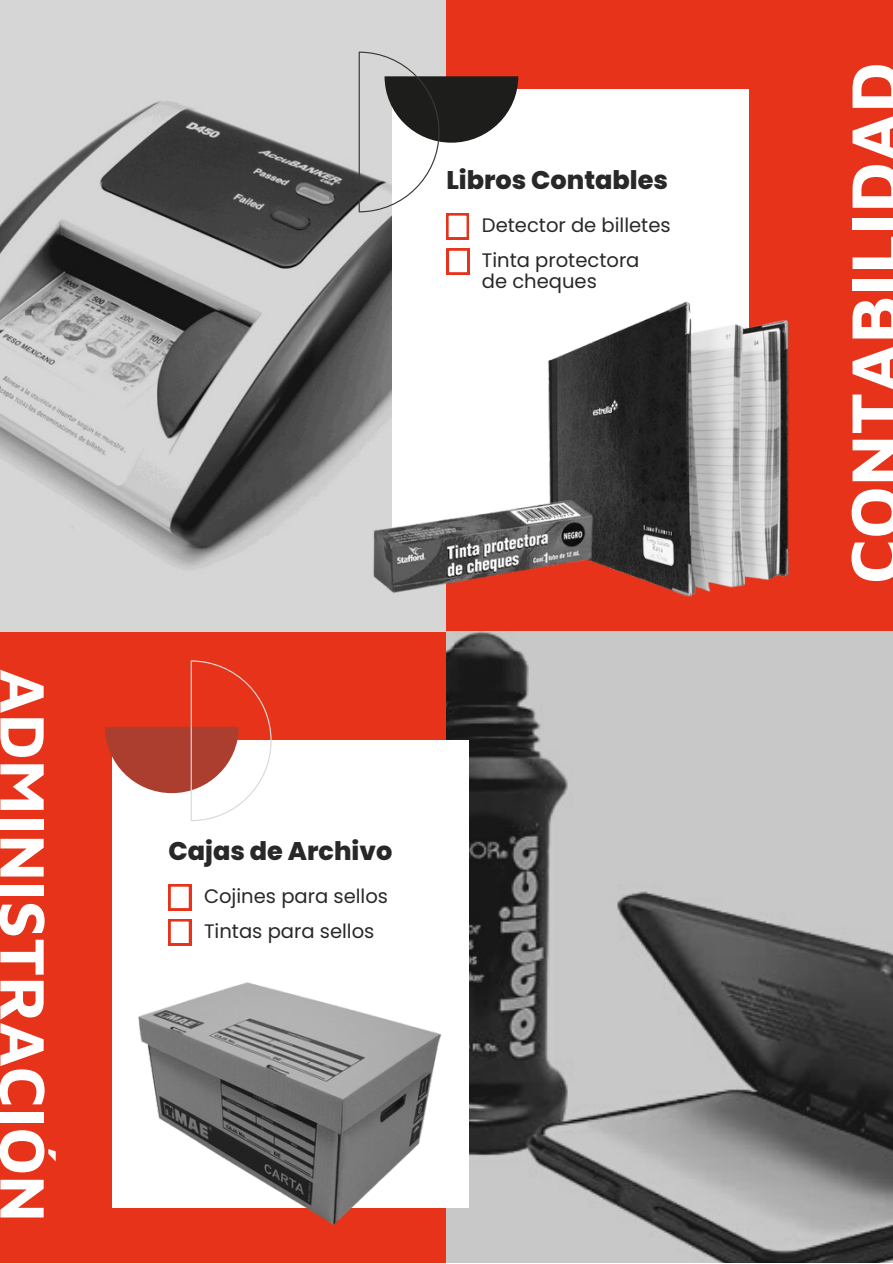
<style>
.page{position:relative;width:893px;height:1264px;background:#fff}
.page>*{position:absolute;margin:0;border:0;box-sizing:border-box;transform-origin:0 0}
.t1{font:700 71.25px "Maven Pro";color:#fff}
.t2{font:700 64.8px "Maven Pro";color:#fff}
.t3{font:800 25.5px "Poppins";color:#282828}
.t4{font:19.5px/21.3px "Poppins";color:#282828}
</style>
<div class="page">
<div style="left:0;top:0;width:892px;height:1262px;background:#e6331a"></div>
<img style="left:0;top:0;width:446px;height:631px">
<img style="left:446px;top:631px;width:446px;height:631px">
<div style="left:392px;top:89px;width:356px;height:467px;background:#fff"></div>
<div style="left:112px;top:739px;width:356px;height:468px;background:#fff"></div>
<svg style="left:105px;top:660px;width:166px;height:161px"></svg>
<svg style="left:358px;top:52px;width:160px;height:187px"></svg>
<svg style="left:168px;top:884px;width:23px;height:26px"></svg>
<svg style="left:447px;top:248px;width:22px;height:26px"></svg>
<svg style="left:168px;top:919px;width:23px;height:26px"></svg>
<img style="left:536px;top:215px;width:356px;height:467px">
<img style="left:364px;top:494px;width:235px;height:102px">
<img style="left:129px;top:982px;width:322px;height:274px">
<h3 class="t3" style="left:446px;top:163px;width:223px">Libros Contables</h3>
<p class="t4" style="left:482px;top:215px;width:190px">Detector de billetes</p>
<p class="t4" style="left:482px;top:249px;width:159px">Tinta protectora de cheques</p>
<h2 class="t2" style="left:63px;top:669px;width:554px;rotate:90deg">ADMINISTRACIÓN</h2>
<h3 class="t3" style="left:168px;top:833px;width:225px">Cajas de Archivo</h3>
<p class="t4" style="left:204px;top:885px;width:185px">Cojines para sellos</p>
<p class="t4" style="left:204px;top:920px;width:172px">Tintas para sellos</p>
<h1 class="t1" style="left:831px;top:583px;width:523px;rotate:-90deg">CONTABILIDAD</h1>
</div>
